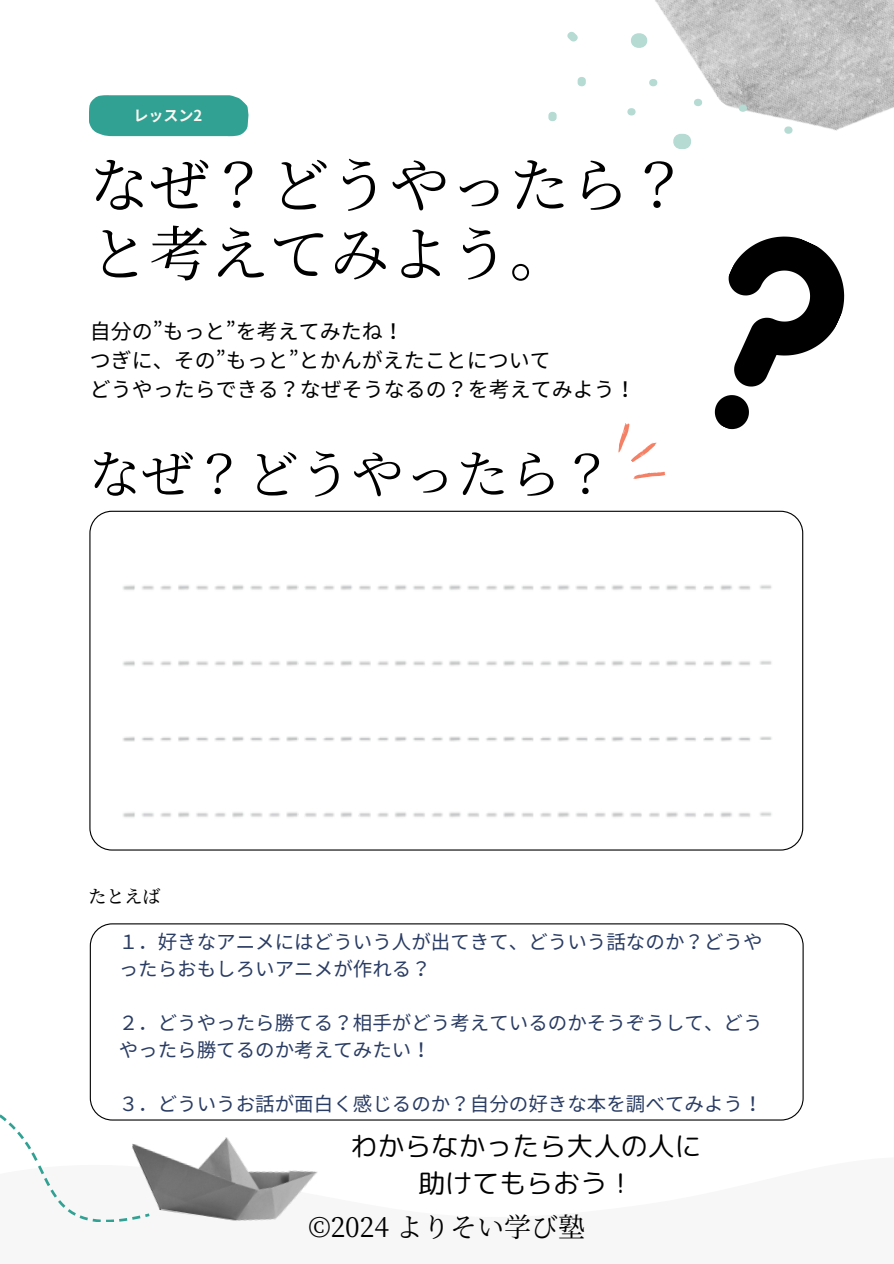
<style>
.page{position:relative;width:894px;height:1264px;background:#fff}
.page>*{position:absolute;margin:0;border:0;box-sizing:border-box;transform-origin:0 0}
.t1{font:60px/68.7px "Source Han Serif JP";color:#000}
.t2{font:52.5px "Source Han Serif JP";color:#000}
.t3{font:27px/37.2px "rounded mplus 1 p regular";color:#000;text-align:center}
.t4{font:27px "Source Han Serif JP";color:#000}
.t5{font:21px/29.2px "Noto Sans JP";color:#000}
.t6{font:19.5px/27px "Noto Sans JP";color:#2a3c63}
.t7{font:500 18px "Source Han Serif JP";color:#000}
.t8{font:700 15px "Noto Sans JP";color:#fdf7f1}
</style>
<div class="page">
<img style="left:655px;top:0;width:238px;height:132px">
<svg style="left:618px;top:423px;width:47px;height:56px"></svg>
<svg style="left:548px;top:29px;width:244px;height:120px"></svg>
<img style="left:123px;top:1137px;width:195px;height:85px">
<svg style="left:90px;top:923px;width:713px;height:197px"></svg>
<svg style="left:0;top:1103px;width:149px;height:118px"></svg>
<svg style="left:89px;top:510px;width:714px;height:340px"></svg>
<svg style="left:119px;top:581px;width:20px;height:13px"></svg>
<svg style="left:139px;top:581px;width:616px;height:13px"></svg>
<svg style="left:755px;top:581px;width:20px;height:13px"></svg>
<svg style="left:119px;top:657px;width:20px;height:13px"></svg>
<svg style="left:139px;top:657px;width:616px;height:13px"></svg>
<svg style="left:755px;top:657px;width:20px;height:13px"></svg>
<svg style="left:119px;top:733px;width:20px;height:12px"></svg>
<svg style="left:139px;top:733px;width:616px;height:12px"></svg>
<svg style="left:755px;top:733px;width:20px;height:12px"></svg>
<svg style="left:119px;top:808px;width:20px;height:13px"></svg>
<svg style="left:139px;top:808px;width:616px;height:13px"></svg>
<svg style="left:755px;top:808px;width:20px;height:13px"></svg>
<div style="left:89px;top:95px;width:159px;height:41px;background:#30a193"></div>
<svg style="left:714px;top:236px;width:131px;height:194px"></svg>
<p class="t8" style="left:133px;top:104px;width:70px">レッスン2</p>
<p class="t1" style="left:89px;top:147px;width:601px">なぜ？どうやったら？と考えてみよう。</p>
<p class="t5" style="left:90px;top:315px;width:547px">自分の”もっと”を考えてみたね！<br>つぎに、その”もっと”とかんがえたことについて<br>どうやったらできる？なぜそうなるの？を考えてみよう！</p>
<h1 class="t2" style="left:89px;top:433px;width:526px">なぜ？どうやったら？</h1>
<p class="t7" style="left:88px;top:882px;width:74px">たとえば</p>
<h4 class="t6" style="left:119px;top:927px;width:645px">１．好きなアニメにはどういう人が出てきて、どういう話なのか？どうやったらおもしろいアニメが作れる？</h4>
<p class="t6" style="left:119px;top:1008px;width:645px">２．どうやったら勝てる？相手がどう考えているのかそうぞうして、どうやったら勝てるのか考えてみたい！</p>
<h2 class="t6" style="left:119px;top:1089px;width:645px">３．どういうお話が面白く感じるのか？自分の好きな本を調べてみよう！</h2>
<h5 class="t3" style="left:350px;top:1127px;width:352px">わからなかったら大人の人に助けてもらおう！</h5>
<h4 class="t4" style="left:308px;top:1205px;width:278px">©2024 よりそい学び塾</h4>
</div>
